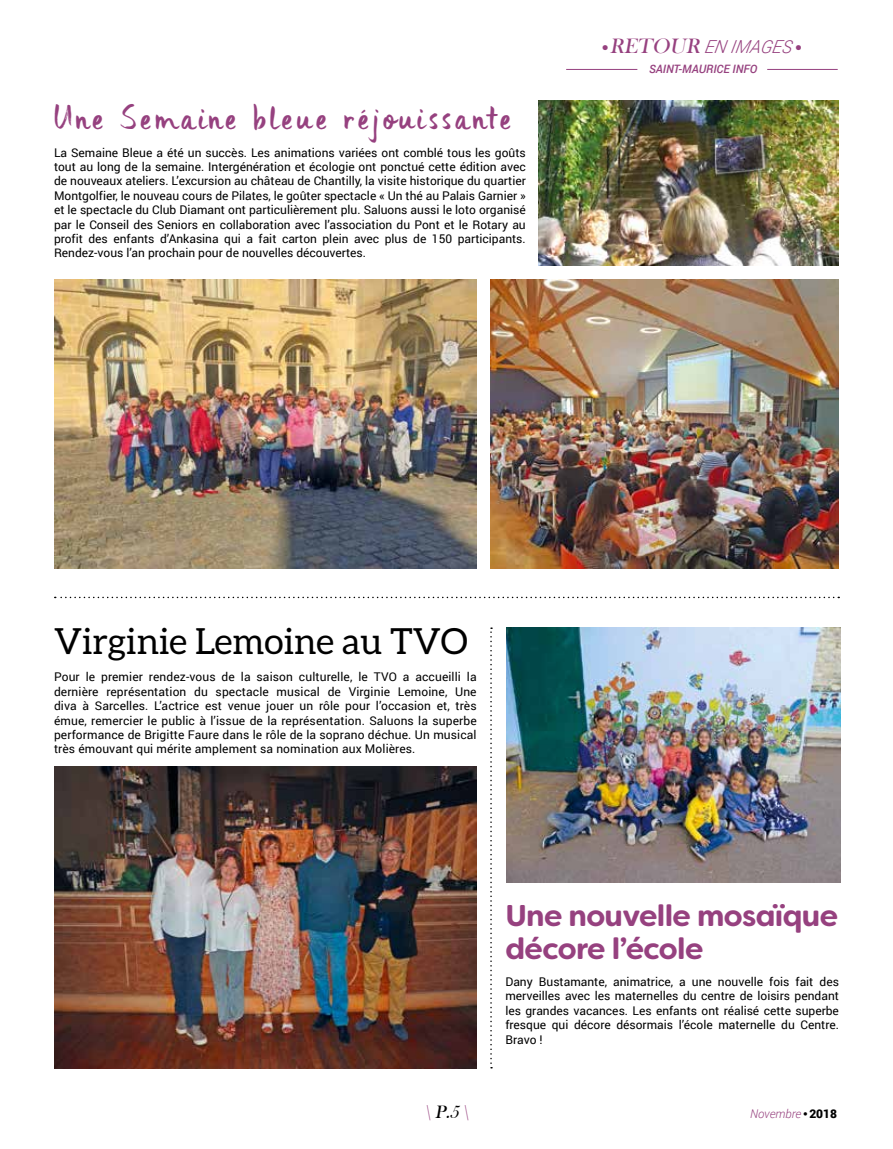
<style>
.page{position:relative;width:893px;height:1149px;background:#fff}
.page>*{position:absolute;margin:0;border:0;box-sizing:border-box;transform-origin:0 0}
.t1{font:36px "DK Uncle Edward";letter-spacing:.08em;color:#96417f}
.t2{font:36px "Aleo";color:#000}
.t3{font:700 30px/33px "Filson Soft";letter-spacing:-.02em;color:#96417f}
.t4{font:italic 18.45px "Bask Old Face";color:#000}
.t5{font:italic 300 17.85px "Roboto";color:#96417f}
.t6{font:12px/14.4px "Roboto";color:#000;text-align:justify}
.t7{font:italic 300 12px "Roboto";color:#96417f}
.t8{font:italic 500 11.55px "Roboto";color:#96417f}
.t9{font:6.9px "Zapf Dingbats ITC";color:#96417f}
.s1{font-family:"Bask Old Face";font-weight:400;font-size:21.3px}
.s2{color:#96417f}
.s3{font-family:"Bask Old Face";font-weight:400;font-style:normal;color:#000}
.s4{font-weight:900;font-style:normal;color:#000}
</style>
<div class="page">
<svg style="left:55px;top:596px;width:784px;height:2px"></svg>
<svg style="left:490px;top:627px;width:2px;height:441px"></svg>
<hr style="left:566px;top:69px;width:71px;height:1px;background:#96417f">
<hr style="left:767px;top:69px;width:71px;height:1px;background:#96417f">
<img style="left:506px;top:627px;width:335px;height:255px">
<img style="left:539px;top:100px;width:300px;height:166px">
<img style="left:491px;top:279px;width:348px;height:289px">
<img style="left:54px;top:280px;width:423px;height:288px">
<img style="left:54px;top:766px;width:423px;height:302px">
<h1 class="t1" style="left:54px;top:97px;width:459px">Une Semaine bleue réjouissante</h1>
<p class="t6" style="left:54px;top:144px;width:473px">La Semaine Bleue a été un succès. Les animations variées ont comblé tous les goûts tout au long de la semaine. Intergénération et écologie ont ponctué cette édition avec de nouveaux ateliers. L’excursion au château de Chantilly, la visite historique du quartier Montgolfier, le nouveau cours de Pilates, le goûter spectacle « Un thé au Palais Garnier » et le spectacle du Club Diamant ont particulièrement plu. Saluons aussi le loto organisé par le Conseil des Seniors en collaboration avec l’association du Pont et le Rotary au profit des enfants d’Ankasina qui a fait carton plein avec plus de 150 participants.<br>Rendez-vous l’an prochain pour de nouvelles découvertes.</p>
<h3 class="t5" style="left:602px;top:35px;width:195px">● <span class="s1">RETOUR</span> EN IMAGES</h3>
<p class="t9" style="left:796px;top:44px;width:7px">●</p>
<p class="t8" style="left:649px;top:61px;width:110px">SAINT-MAURICE INFO</p>
<h1 class="t2" style="left:54px;top:620px;width:415px">Virginie Lemoine au TVO</h1>
<p class="t6" style="left:54px;top:669px;width:424px">Pour le premier rendez-vous de la saison culturelle, le TVO a accueilli la dernière représentation du spectacle musical de Virginie Lemoine, Une diva à Sarcelles. L’actrice est venue jouer un rôle pour l’occasion et, très émue, remercier le public à l’issue de la représentation. Saluons la superbe performance de Brigitte Faure dans le rôle de la soprano déchue. Un musical très émouvant qui mérite amplement sa nomination aux Molières.</p>
<h3 class="t4" style="left:425px;top:1101px;width:45px"><span class="s2">\</span> P.5<span class="s2">\</span></h3>
<h2 class="t3" style="left:505px;top:898px;width:334px">Une nouvelle mosaïque décore l’école</h2>
<p class="t6" style="left:505px;top:973px;width:335px">Dany Bustamante, animatrice, a une nouvelle fois fait des merveilles avec les maternelles du centre de loisirs pendant les grandes vacances. Les enfants ont réalisé cette superbe fresque qui décore désormais l’école maternelle du Centre.<br>Bravo !</p>
<p class="t7" style="left:750px;top:1104px;width:89px">Novembre<span class="s3">•</span><span class="s4">2018</span></p>
</div>
